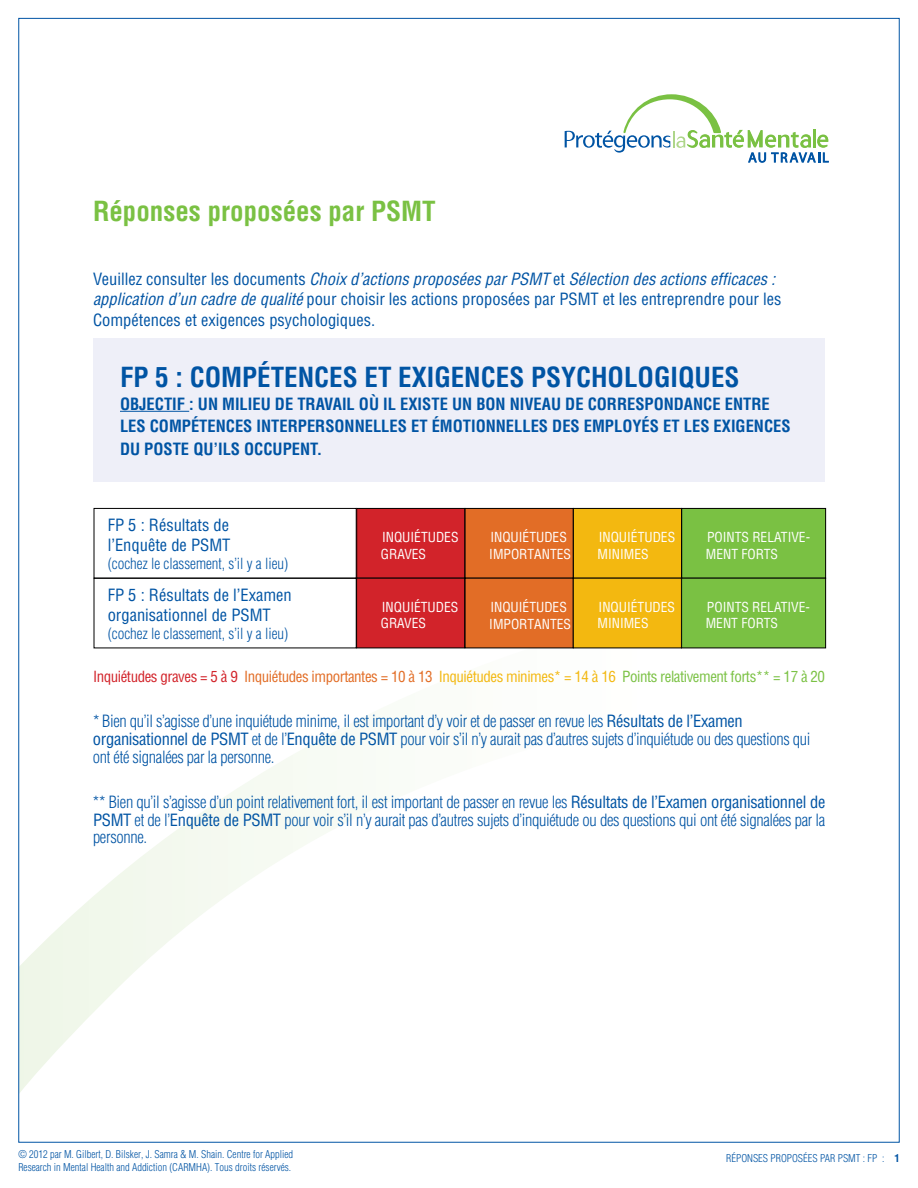
<style>
.page{position:relative;width:918px;height:1188px;background:#fff}
.page>*{position:absolute;margin:0;border:0;box-sizing:border-box;transform-origin:0 0}
.t1{font:700 condensed 27px "Helvetica";color:#0054a4}
.t2{font:700 condensed 27px "Helvetica";color:#7ac143}
.text{font:300 condensed 16.5px/17.9px "Helvetica";letter-spacing:-.02em;color:#0054a4}
.text-2{font:condensed 16.5px/19.8px "Helvetica";color:#0054a4}
.t3{font:700 condensed 16.5px/22.5px "Helvetica";color:#0054a4}
.text-3{font:condensed 15px "Helvetica";letter-spacing:-.03em;color:#7ac143}
.text-4{font:300 condensed 15px "Helvetica";color:#0054a4}
.t4{font:condensed 13.5px/16.2px "Helvetica";color:#fff}
.t5{font:300 condensed 10.5px "Helvetica";color:#0054a4}
.s1{font-style:italic}
.s2{color:#d2232a}
.s3{color:#e26d26}
.s4{color:#f3b810}
.s5{font-weight:400}
.s6{font-weight:700}
</style>
<div class="page">
<svg style="left:20px;top:588px;width:807px;height:504px"></svg>
<svg style="left:565px;top:94px;width:264px;height:69px"></svg>
<div style="left:93px;top:339px;width:732px;height:143px;background:#eeeff8"></div>
<hr style="left:120px;top:411px;width:69px;height:1px;background:#0054a4">
<div style="left:94px;top:508px;width:262px;height:70px;border:1px solid #000"></div>
<div style="left:357px;top:508px;width:108px;height:70px;background:#d2232a"></div>
<div style="left:357px;top:508px;width:108px;height:70px;border:1px solid #000"></div>
<div style="left:465px;top:508px;width:108px;height:70px;background:#e26d26"></div>
<div style="left:465px;top:508px;width:108px;height:70px;border:1px solid #000"></div>
<div style="left:573px;top:508px;width:109px;height:70px;background:#f3b810"></div>
<div style="left:573px;top:508px;width:109px;height:70px;border:1px solid #000"></div>
<div style="left:682px;top:508px;width:144px;height:70px;background:#7ac143"></div>
<div style="left:682px;top:508px;width:144px;height:70px;border:1px solid #000"></div>
<div style="left:94px;top:578px;width:262px;height:70px;border:1px solid #000"></div>
<div style="left:357px;top:578px;width:108px;height:70px;background:#d2232a"></div>
<div style="left:356px;top:578px;width:109px;height:70px;border:1px solid #000"></div>
<div style="left:465px;top:578px;width:108px;height:70px;background:#e26d26"></div>
<div style="left:573px;top:578px;width:108px;height:70px;background:#f3b810"></div>
<div style="left:682px;top:578px;width:144px;height:70px;background:#7ac143"></div>
<div style="left:681px;top:578px;width:145px;height:70px;border:1px solid #000"></div>
<p class="t2" style="left:93px;top:194px;width:344px">Réponses proposées par PSMT</p>
<p class="text-2" style="left:93px;top:269px;width:690px">Veuillez consulter les documents <span class="s1">Choix d’actions proposées par PSMT</span> et <span class="s1">Sélection des actions efficaces : application d’un cadre de qualité</span> pour choisir les actions proposées par PSMT et les entreprendre pour les</p>
<p class="text-2" style="left:93px;top:310px;width:284px">Compétences et exigences psychologiques.</p>
<p class="t1" style="left:120px;top:360px;width:621px">FP 5 : COMPÉTENCES ET EXIGENCES PSYCHOLOGIQUES</p>
<p class="t3" style="left:120px;top:392px;width:672px">OBJECTIF : UN MILIEU DE TRAVAIL OÙ IL EXISTE UN BON NIVEAU DE CORRESPONDANCE ENTRE<br>LES COMPÉTENCES INTERPERSONNELLES ET ÉMOTIONNELLES DES EMPLOYÉS ET LES EXIGENCES<br>DU POSTE QU’ILS OCCUPENT.</p>
<p class="text-2" style="left:108px;top:515px;width:124px">FP 5 : Résultats de l’Enquête de PSMT</p>
<p class="text-4" style="left:108px;top:554px;width:182px">(cochez le classement, s’il y a lieu)</p>
<p class="text-2" style="left:108px;top:585px;width:186px">FP 5 : Résultats de l’Examen organisationnel de PSMT</p>
<p class="text-4" style="left:108px;top:624px;width:182px">(cochez le classement, s’il y a lieu)</p>
<p class="t4" style="left:381px;top:529px;width:79px">INQUIÉTUDES<br>GRAVES</p>
<p class="t4" style="left:489px;top:529px;width:83px">INQUIÉTUDES<br>IMPORTANTES</p>
<p class="t4" style="left:598px;top:529px;width:79px">INQUIÉTUDES<br>MINIMES</p>
<p class="t4" style="left:706px;top:529px;width:106px">POINTS RELATIVE-<br>MENT FORTS</p>
<p class="t4" style="left:381px;top:599px;width:79px">INQUIÉTUDES<br>GRAVES</p>
<p class="t4" style="left:489px;top:599px;width:83px">INQUIÉTUDES<br>IMPORTANTES</p>
<p class="t4" style="left:597px;top:599px;width:79px">INQUIÉTUDES<br>MINIMES</p>
<p class="t4" style="left:706px;top:599px;width:106px">POINTS RELATIVE-<br>MENT FORTS</p>
<p class="text-3" style="left:93px;top:667px;width:734px"><span class="s2">Inquiétudes graves = 5 à 9</span> <span class="s3">Inquiétudes importantes = 10 à 13</span> <span class="s4">Inquiétudes minimes* = 14 à 16</span> Points relativement forts** = 17 à 20</p>
<p class="text" style="left:93px;top:712px;width:719px">* Bien qu’il s’agisse d’une inquiétude minime, il est important d’y voir et de passer en revue les <span class="s5">Résultats de l’Examen organisationnel de PSMT</span> et de l’<span class="s5">Enquête de PSMT</span> pour voir s’il n’y aurait pas d’autres sujets d’inquiétude ou des questions qui ont été signalées par la personne.</p>
<p class="text" style="left:93px;top:792px;width:734px;text-align:justify">** Bien qu’il s’agisse d’un point relativement fort, il est important de passer en revue les <span class="s5">Résultats de l’Examen organisationnel de PSMT</span> et de l’<span class="s5">Enquête de PSMT</span> pour voir s’il n’y aurait pas d’autres sujets d’inquiétude ou des questions qui ont été signalées par la personne.</p>
<p class="t5" style="left:18px;top:1148px;width:276px">© 2012 par M. Gilbert, D. Bilsker, J. Samra &amp; M. Shain. Centre for Applied</p>
<p class="t5" style="left:726px;top:1152px;width:175px">RÉPONSES PROPOSÉES PAR PSMT : FP : <span class="s6">1</span></p>
<p class="t5" style="left:18px;top:1161px;width:274px">Research in Mental Health and Addiction (CARMHA). Tous droits réservés.</p>
</div>
